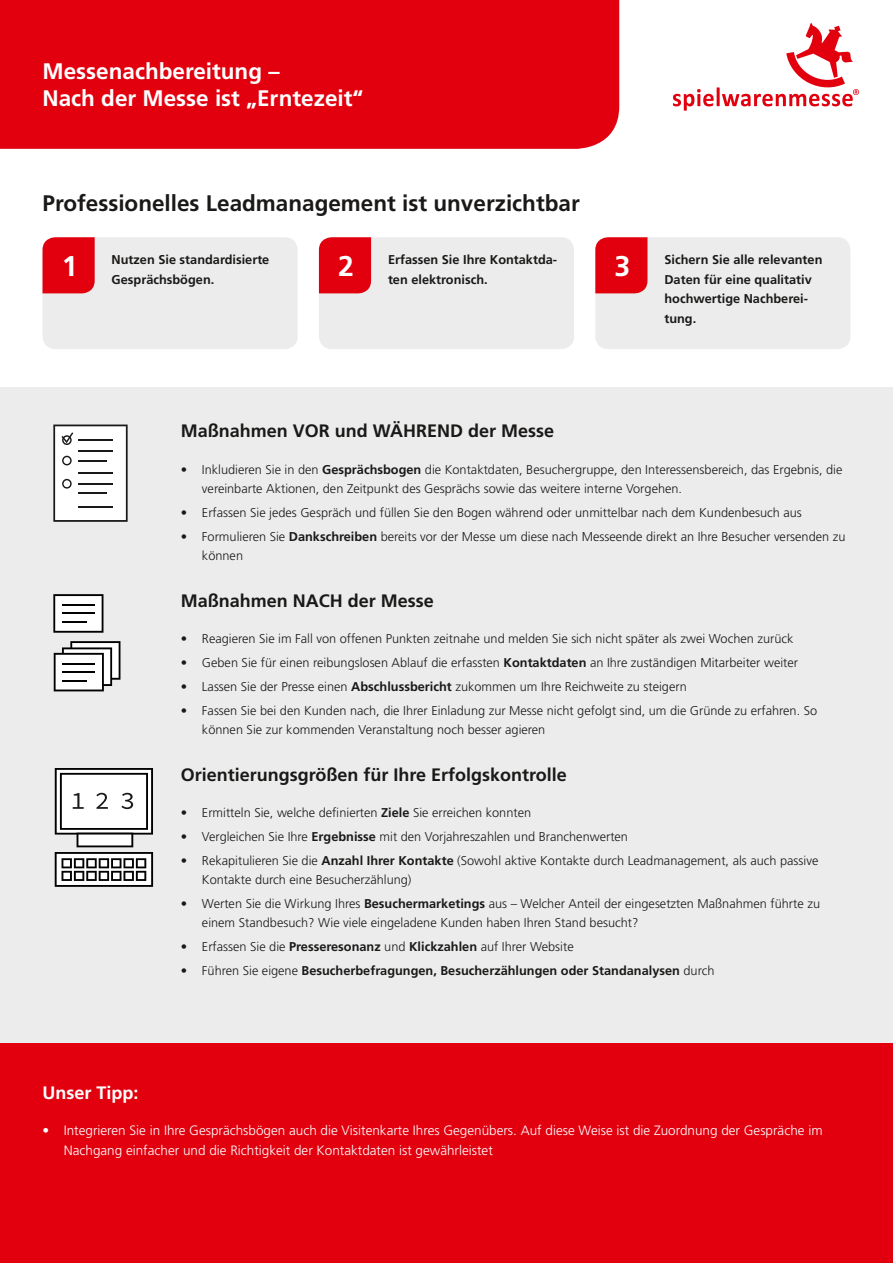
<style>
.page{position:relative;width:893px;height:1263px;background:#fff}
.page>*{position:absolute;margin:0;border:0;box-sizing:border-box;transform-origin:0 0}
.t1{font:700 28.5px "Frutiger LT Pro";color:#fff}
.t2{font:700 22.5px/27px "Frutiger LT Pro";color:#fff}
.t3{font:700 22.5px "Frutiger LT Pro";color:#1a1918}
.t4{font:700 18px "Frutiger LT Pro";color:#1a1918}
.t5{font:700 18px "Frutiger LT Pro";color:#fff}
.t6{font:300 13.5px/19.5px "Frutiger LT Pro";color:#fff}
.t7{font:300 12.75px/19.5px "Frutiger LT Pro";color:#1a1918}
.t8{font:700 12.75px/19.5px "Frutiger LT Pro";color:#1a1918}
.s1{font-weight:700}
.s2{font-weight:300}
</style>
<div class="page">
<div style="left:0;top:388px;width:893px;height:656px;background:#ececec"></div>
<div style="left:0;top:0;width:619px;height:149px;background:#e2000f"></div>
<div style="left:43px;top:237px;width:255px;height:112px;background:#ececec;border-radius:13px"></div>
<div style="left:43px;top:237px;width:52px;height:56px;background:#e2000f"></div>
<div style="left:319px;top:237px;width:255px;height:112px;background:#ececec;border-radius:13px"></div>
<div style="left:319px;top:237px;width:52px;height:56px;background:#e2000f"></div>
<div style="left:595px;top:237px;width:255px;height:112px;background:#ececec;border-radius:13px"></div>
<div style="left:595px;top:237px;width:52px;height:56px;background:#e2000f"></div>
<div style="left:0;top:1044px;width:893px;height:219px;background:#e2000f"></div>
<svg style="left:673px;top:23px;width:186px;height:88px"></svg>
<svg style="left:54px;top:641px;width:66px;height:50px;background:#c7c7c7"></svg>
<hr style="left:62px;top:663px;width:33px;height:2px;background:#010101">
<hr style="left:62px;top:671px;width:33px;height:2px;background:#010101">
<hr style="left:62px;top:679px;width:25px;height:2px;background:#010101">
<svg style="left:53px;top:594px;width:50px;height:39px;background:#d3d3d3"></svg>
<hr style="left:62px;top:604px;width:32px;height:2px;background:#010101">
<hr style="left:62px;top:612px;width:32px;height:2px;background:#010101">
<hr style="left:62px;top:621px;width:25px;height:2px;background:#010101">
<svg style="left:53px;top:424px;width:75px;height:98px;background:#d9d9d9"></svg>
<svg style="left:55px;top:768px;width:98px;height:119px;background:#bfbfbf"></svg>
<h2 class="t2" style="left:43px;top:58px;width:322px">Messenachbereitung –<br>Nach der Messe ist „Erntezeit“</h2>
<h2 class="t3" style="left:43px;top:190px;width:539px">Professionelles Leadmanagement ist unverzichtbar</h2>
<h1 class="t1" style="left:62px;top:249px;width:17px">1</h1>
<p class="t8" style="left:388px;top:250px;width:171px">Erfassen Sie Ihre Kontaktda&shy;ten elektronisch.</p>
<p class="t8" style="left:112px;top:250px;width:159px">Nutzen Sie standardisierte<br>Gesprächsbögen.</p>
<h1 class="t1" style="left:338px;top:249px;width:17px">2</h1>
<p class="t8" style="left:664px;top:250px;width:160px">Sichern Sie alle relevanten<br>Daten für eine qualitativ hochwertige Nachberei&shy;tung.</p>
<h1 class="t1" style="left:615px;top:249px;width:17px">3</h1>
<h3 class="t4" style="left:181px;top:420px;width:375px">Maßnahmen VOR und WÄHREND der Messe</h3>
<p class="t7" style="left:202px;top:459px;width:642px;text-indent:-21px">• Inkludieren Sie in den <span class="s1">Gesprächsbogen</span> die Kontaktdaten, Besuchergruppe, den Interessensbereich, das Ergebnis, die vereinbarte Aktionen, den Zeitpunkt des Gesprächs sowie das weitere interne Vorgehen.</p>
<p class="t7" style="left:181px;top:503px;width:623px">• Erfassen Sie jedes Gespräch und füllen Sie den Bogen während oder unmittelbar nach dem Kundenbesuch aus</p>
<p class="t7" style="left:202px;top:526px;width:645px;text-indent:-21px">• Formulieren Sie <span class="s1">Dankschreiben</span> bereits vor der Messe um diese nach Messeende direkt an Ihre Besucher versenden zu können</p>
<h3 class="t4" style="left:181px;top:590px;width:255px">Maßnahmen NACH der Messe</h3>
<p class="t7" style="left:181px;top:629px;width:614px">• Reagieren Sie im Fall von offenen Punkten zeitnahe und melden Sie sich nicht später als zwei Wochen zurück</p>
<p class="t7" style="left:181px;top:653px;width:619px">• Geben Sie für einen reibungslosen Ablauf die erfassten <span class="s1">Kontaktdaten</span> an Ihre zuständigen Mitarbeiter weiter</p>
<p class="t7" style="left:181px;top:677px;width:508px">• Lassen Sie der Presse einen <span class="s1">Abschlussbericht</span> zukommen um Ihre Reichweite zu steigern</p>
<p class="t7" style="left:202px;top:700px;width:617px;text-indent:-21px">• Fassen Sie bei den Kunden nach, die Ihrer Einladung zur Messe nicht gefolgt sind, um die Gründe zu erfahren. So können Sie zur kommenden Veranstaltung noch besser agieren</p>
<h3 class="t4" style="left:181px;top:764px;width:388px">Orientierungsgrößen für Ihre Erfolgskontrolle</h3>
<p class="t7" style="left:181px;top:803px;width:352px">• Ermitteln Sie, welche definierten <span class="s1">Ziele</span> Sie erreichen konnten</p>
<p class="t7" style="left:181px;top:827px;width:449px">• Vergleichen Sie Ihre <span class="s1">Ergebnisse</span> mit den Vorjahreszahlen und Branchenwerten</p>
<p class="t7" style="left:202px;top:850px;width:618px;text-indent:-21px">• Rekapitulieren Sie die <span class="s1">Anzahl Ihrer Kontakte</span> (Sowohl aktive Kontakte durch Leadmanagement, als auch passive<br>Kontakte durch eine Besucherzählung)</p>
<p class="t7" style="left:202px;top:894px;width:620px;text-indent:-21px">• Werten Sie die Wirkung Ihres <span class="s1">Besuchermarketings</span> aus – Welcher Anteil der eingesetzten Maßnahmen führte zu einem Standbesuch? Wie viele eingeladene Kunden haben Ihren Stand besucht?</p>
<p class="t7" style="left:181px;top:937px;width:394px">• Erfassen Sie die <span class="s1">Presseresonanz</span> und <span class="s1">Klickzahlen</span> auf Ihrer Website</p>
<p class="t8" style="left:181px;top:961px;width:535px"><span class="s2">• Führen Sie eigene</span> Besucherbefragungen, Besucherzählungen oder Standanalysen <span class="s2">durch</span></p>
<h3 class="t5" style="left:43px;top:1082px;width:98px">Unser Tipp:</h3>
<p class="t6" style="left:64px;top:1121px;width:760px;text-indent:-21px">• Integrieren Sie in Ihre Gesprächsbögen auch die Visitenkarte Ihres Gegenübers. Auf diese Weise ist die Zuordnung der Gespräche im<br>Nachgang einfacher und die Richtigkeit der Kontaktdaten ist gewährleistet</p>
</div>
